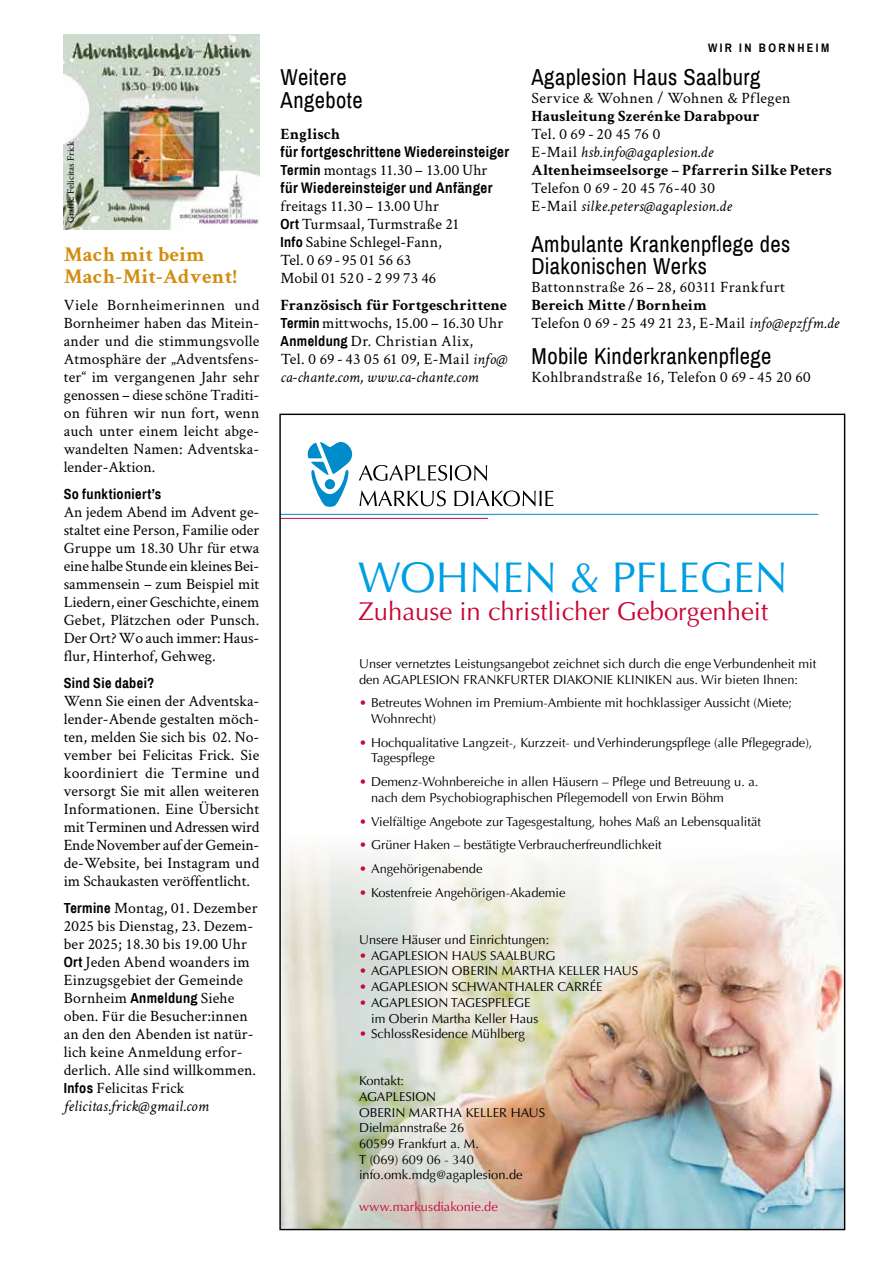
<style>
.page{position:relative;width:893px;height:1263px;background:#fff}
.page>*{position:absolute;margin:0;border:0;box-sizing:border-box;transform-origin:0 0}
.t1{font:42.75px "Optima LT";color:#009fe3}
.t2{font:25.65px "Optima LT";color:#ca0733}
.t3{font:22.5px/22.5px "Archivo Narrow";letter-spacing:.02em;color:#000}
.t4{font:700 21px/22.5px "Crimson Text";letter-spacing:.01em;color:#d28d0e}
.t5{font:15.75px/18px "Crimson Text";letter-spacing:.01em;color:#000}
.t6{font:700 15.75px/18px "Crimson Text";letter-spacing:.005em;color:#000}
.t7{font:15.75px "Crimson Text";letter-spacing:.03em;color:#000}
.t8{font:700 15px "Archivo Narrow";letter-spacing:.025em;color:#000}
.t9{font:700 14.25px "Archivo Narrow";letter-spacing:.025em;color:#000}
.t10{font:12.9px/15.8px "Optima LT";color:#000}
.t11{font:12.9px "Optima LT";letter-spacing:.005em;color:#ca0733}
.t12{font:700 12px "Archivo Narrow";letter-spacing:.2em;color:#000}
.t13{font:9.75px "Crimson Text";color:#000}
.s1{font-family:"Archivo Narrow";font-weight:700;font-size:14.25px}
.s2{font-style:italic}
.s3{font-weight:700}
.s4{font-weight:400}
.s5{font-weight:400;font-style:italic}
.s6{color:#ca0733}
</style>
<div class="page">
<svg style="left:308px;top:442px;width:45px;height:65px"></svg>
<svg style="left:359px;top:465px;width:128px;height:16px"></svg>
<svg style="left:359px;top:490px;width:194px;height:16px"></svg>
<img style="left:281px;top:849px;width:562px;height:379px">
<hr style="left:280px;top:518px;width:208px;height:1px;background:#ca0733">
<hr style="left:280px;top:514px;width:538px;height:1px;background:#008bcb">
<img style="left:64px;top:34px;width:195px;height:196px">
<p class="t13" style="left:64px;top:223px;width:83px;rotate:-90deg">Grafik: Felicitas Frick</p>
<h3 class="t4" style="left:64px;top:242px;width:174px">Mach mit beim<br>Mach-Mit-Advent!</h3>
<p class="t5" style="left:64px;top:295px;width:197px;text-align:justify">Viele Bornheimerinnen und Bornheimer haben das Mitein&shy;ander und die stimmungsvolle Atmosphäre der „Adventsfens&shy;ter“ im vergangenen Jahr sehr genossen – diese schöne Traditi&shy;on führen wir nun fort, wenn auch unter einem leicht abge&shy;wandelten Namen: Adventska&shy;lender-Aktion.</p>
<p class="t9" style="left:64px;top:485px;width:99px">So funktioniert’s</p>
<p class="t5" style="left:64px;top:502px;width:197px;text-align:justify">An jedem Abend im Advent ge&shy;staltet eine Person, Familie oder Gruppe um 18.30 Uhr für etwa eine halbe Stunde ein kleines Bei&shy;sammensein – zum Beispiel mit Liedern, einer Geschichte, einem Gebet, Plätzchen oder Punsch.<br>Der Ort? Wo auch immer: Haus&shy;flur, Hinterhof, Gehweg.</p>
<p class="t9" style="left:64px;top:674px;width:92px">Sind Sie dabei?</p>
<p class="t5" style="left:64px;top:691px;width:197px;text-align:justify">Wenn Sie einen der Adventska&shy;lender-Abende gestalten möch&shy;ten, melden Sie sich bis 02. No&shy;vember bei Felicitas Frick. Sie koordiniert die Termine und versorgt Sie mit allen weiteren Informationen. Eine Übersicht mit Terminen und Adressen wird Ende November auf der Gemein&shy;de-Website, bei Instagram und im Schaukasten veröffentlicht.</p>
<p class="t5" style="left:64px;top:898px;width:195px"><span class="s1">Termine</span> Montag, 01. Dezember<br>2025 bis Dienstag, 23. Dezem&shy;ber 2025; 18.30 bis 19.00 Uhr<br><span class="s1">Ort</span> Jeden Abend woanders im<br>Einzugsgebiet der Gemeinde<br>Bornheim <span class="s1">Anmeldung</span> Siehe oben. Für die Besucher:innen an den den Abenden ist natür&shy;lich keine Anmeldung erfor&shy;derlich. Alle sind willkommen.<br><span class="s1">Infos</span> Felicitas Frick <span class="s2">felicitas.frick@gmail.com</span></p>
<h3 class="t3" style="left:281px;top:66px;width:84px">Weitere<br>Angebote</h3>
<p class="t6" style="left:281px;top:125px;width:61px">Englisch</p>
<p class="t8" style="left:281px;top:143px;width:230px">für fortgeschrittene Wiedereinsteiger</p>
<p class="t5" style="left:281px;top:160px;width:208px"><span class="s1">Termin</span> montags 11.30 – 13.00 Uhr</p>
<p class="t8" style="left:281px;top:179px;width:213px">für Wiedereinsteiger und Anfänger</p>
<p class="t5" style="left:281px;top:196px;width:180px">freitags 11.30 – 13.00 Uhr<br><span class="s1">Ort</span> Turmsaal, Turmstraße 21<br><span class="s1">Info</span> Sabine Schlegel-Fann,<br>Tel. 0 69 - 95 01 56 63<br>Mobil 01 52 0 - 2 99 73 46</p>
<p class="t5" style="left:281px;top:295px;width:229px"><span class="s3">Französisch für Fortgeschrittene </span><span class="s1">Termin</span> mittwochs, 15.00 – 16.30 Uhr <span class="s1">Anmeldung</span> Dr. Christian Alix,<br>Tel. 0 69 - 43 05 61 09, E-Mail <span class="s2">info@ ca-chante.com, www.ca-chante.com</span></p>
<p class="t12" style="left:708px;top:41px;width:123px">WIR IN BORNHEIM</p>
<h3 class="t3" style="left:531px;top:66px;width:230px">Agaplesion Haus Saalburg</h3>
<p class="t5" style="left:531px;top:88px;width:260px">Service &amp; Wohnen / Wohnen &amp; Pflegen</p>
<p class="t6" style="left:531px;top:107px;width:230px">Hausleitung Szerénke Darabpour</p>
<p class="t6" style="left:531px;top:125px;width:302px"><span class="s4">Tel. 0 69 - 20 45 76 0<br>E-Mail</span> <span class="s5">hsb.info@agaplesion.de<br></span>Altenheimseelsorge – Pfarrerin Silke Peters</p>
<p class="t5" style="left:531px;top:178px;width:202px">Telefon 0 69 - 20 45 76-40 30<br>E-Mail <span class="s2">silke.peters@agaplesion.de</span></p>
<h3 class="t3" style="left:531px;top:233px;width:260px">Ambulante Krankenpflege des<br>Diakonischen Werks</h3>
<p class="t7" style="left:531px;top:276px;width:255px">Battonnstraße 26 – 28, 60311 Frankfurt</p>
<p class="t5" style="left:531px;top:295px;width:309px"><span class="s3">Bereich Mitte /Bornheim<br></span>Telefon 0 69 - 25 49 21 23, E-Mail <span class="s2">info@epzffm.de</span></p>
<h3 class="t3" style="left:531px;top:345px;width:241px">Mobile Kinderkrankenpflege</h3>
<p class="t5" style="left:531px;top:367px;width:281px">Kohlbrandstraße 16, Telefon 0 69 - 45 20 60</p>
<h1 class="t1" style="left:358px;top:552px;width:431px">WOHNEN &amp; PFLEGEN</h1>
<h2 class="t2" style="left:358px;top:597px;width:411px">Zuhause in christlicher Geborgenheit</h2>
<p class="t10" style="left:359px;top:656px;width:459px">Unser vernetztes Leistungsangebot zeichnet sich durch die enge Verbundenheit mit den AGAPLESION FRANKFURTER DIAKONIE KLINIKEN aus. Wir bieten Ihnen:</p>
<p class="t10" style="left:371px;top:695px;width:422px;text-indent:-12px"><span class="s6">•</span> Betreutes Wohnen im Premium-Ambiente mit hochklassiger Aussicht (Miete;<br>Wohnrecht)</p>
<p class="t10" style="left:371px;top:735px;width:443px;text-indent:-12px"><span class="s6">•</span> Hochqualitative Langzeit-, Kurzzeit- und Verhinderungspflege (alle Pflegegrade),<br>Tagespflege</p>
<p class="t10" style="left:371px;top:774px;width:389px;text-indent:-12px"><span class="s6">•</span> Demenz-Wohnbereiche in allen Häusern – Pflege und Betreuung u. a. nach dem Psychobiographischen Pflegemodell von Erwin Böhm</p>
<p class="t10" style="left:359px;top:814px;width:403px"><span class="s6">•</span> Vielfältige Angebote zur Tagesgestaltung, hohes Maß an Lebensqualität</p>
<p class="t10" style="left:359px;top:837px;width:304px"><span class="s6">•</span> Grüner Haken – bestätigte Verbraucherfreundlichkeit</p>
<p class="t10" style="left:359px;top:861px;width:125px"><span class="s6">•</span> Angehörigenabende</p>
<p class="t10" style="left:359px;top:885px;width:208px"><span class="s6">•</span> Kostenfreie Angehörigen-Akademie</p>
<p class="t10" style="left:359px;top:932px;width:192px">Unsere Häuser und Einrichtungen:</p>
<p class="t10" style="left:359px;top:948px;width:198px"><span class="s6">•</span> AGAPLESION HAUS SAALBURG</p>
<p class="t10" style="left:359px;top:963px;width:281px"><span class="s6">•</span> AGAPLESION OBERIN MARTHA KELLER HAUS</p>
<p class="t10" style="left:359px;top:979px;width:245px"><span class="s6">•</span> AGAPLESION SCHWANTHALER CARRÉE</p>
<p class="t10" style="left:371px;top:995px;width:169px;text-indent:-12px"><span class="s6">•</span> AGAPLESION TAGESPFLEGE im Oberin Martha Keller Haus</p>
<p class="t10" style="left:359px;top:1026px;width:167px"><span class="s6">•</span> SchlossResidence Mühlberg</p>
<p class="t10" style="left:359px;top:1073px;width:188px">Kontakt:<br>AGAPLESION<br>OBERIN MARTHA KELLER HAUS<br>Dielmannstraße 26<br>60599 Frankfurt a. M.<br>T (069) 609 06 - 340 info.omk.mdg@agaplesion.de</p>
<p class="t11" style="left:359px;top:1199px;width:141px">www.markusdiakonie.de</p>
</div>
